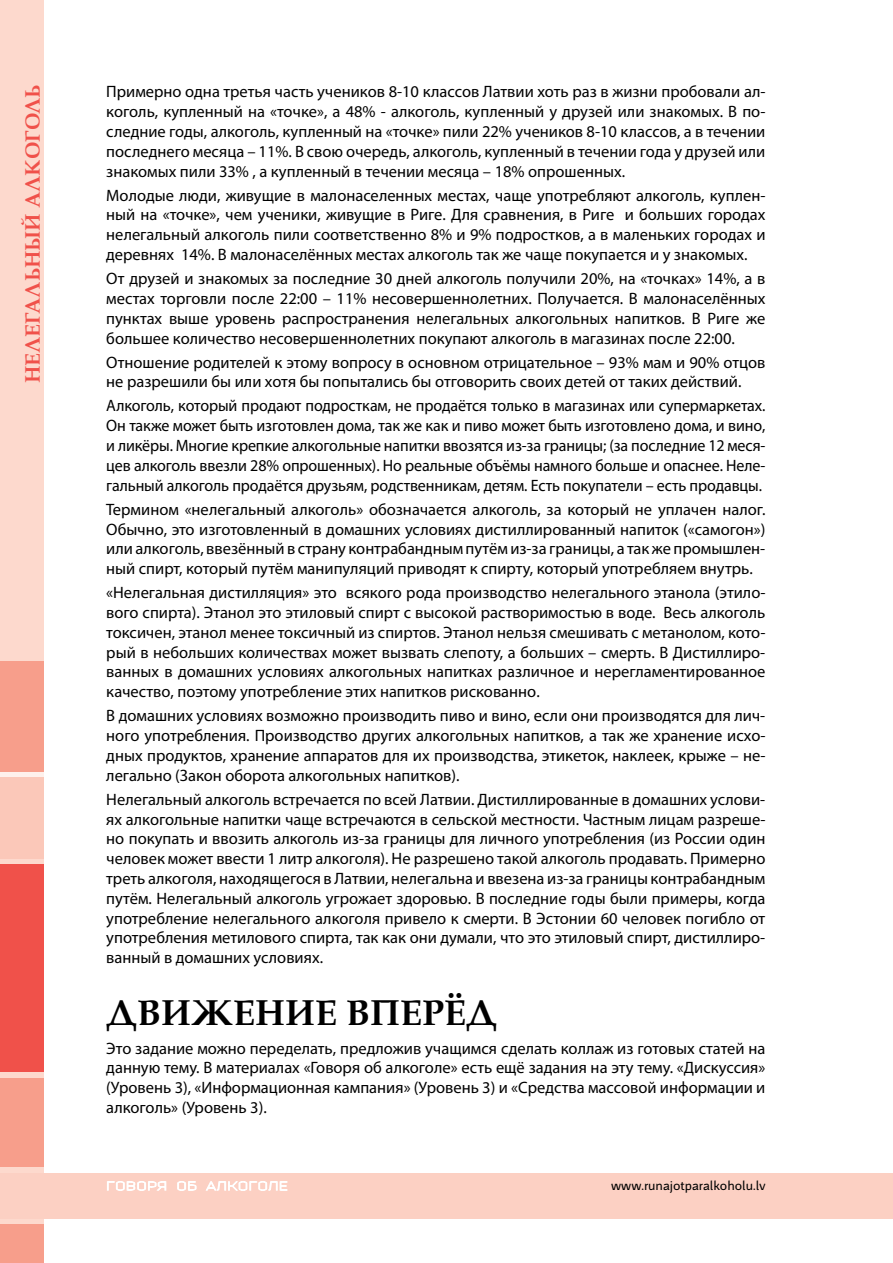
<style>
.page{position:relative;width:893px;height:1263px;background:#fff}
.page>*{position:absolute;margin:0;border:0;box-sizing:border-box;transform-origin:0 0}
.t1{font:700 36px "Palladio Eurasian";color:#000}
.t2{font:700 21px "Palladio Eurasian";color:#f0514a}
.t3{font:16.5px/19.8px "Myriad Pro";color:#000;text-align:justify}
.t4{font:13.5px "Mr Jones LV";color:#000}
</style>
<div class="page">
<div style="left:0;top:0;width:44px;height:1263px;background:#fdd9cd"></div>
<div style="left:0;top:1173px;width:893px;height:45px;background:#fcd0c3"></div>
<div style="left:0;top:740px;width:44px;height:63px;background:#fef1ec"></div>
<div style="left:0;top:864px;width:44px;height:208px;background:#f0514a"></div>
<div style="left:0;top:777px;width:44px;height:82px;background:#fbc8b9"></div>
<div style="left:0;top:661px;width:44px;height:111px;background:#f79e8b"></div>
<div style="left:0;top:1078px;width:44px;height:89px;background:#f79e8b"></div>
<div style="left:0;top:1224px;width:44px;height:39px;background:#f79e8b"></div>
<svg style="left:107px;top:1181px;width:59px;height:10px"></svg>
<svg style="left:177px;top:1181px;width:20px;height:10px"></svg>
<svg style="left:206px;top:1181px;width:81px;height:10px"></svg>
<p class="t2" style="left:21px;top:383px;width:300px;rotate:-90deg">НЕЛЕГАЛЬНЫЙ АЛКОГОЛЬ</p>
<p class="t3" style="left:106px;top:82px;width:661px">Примерно одна третья часть учеников 8-10 классов Латвии хоть раз в жизни пробовали ал&shy;коголь, купленный на «точке», а 48% - алкоголь, купленный у друзей или знакомых. В по&shy;следние годы, алкоголь, купленный на «точке» пили 22% учеников 8-10 классов, а в течении последнего месяца – 11%. В свою очередь, алкоголь, купленный в течении года у друзей или знакомых пили 33% , а купленный в течении месяца – 18% опрошенных.</p>
<p class="t3" style="left:106px;top:185px;width:661px">Молодые люди, живущие в малонаселенных местах, чаще употребляют алкоголь, куплен&shy;ный на «точке», чем ученики, живущие в Риге. Для сравнения, в Риге и больших городах нелегальный алкоголь пили соответственно 8% и 9% подростков, а в маленьких городах и деревнях 14%. В малонаселённых местах алкоголь так же чаще покупается и у знакомых.</p>
<p class="t3" style="left:106px;top:268px;width:661px">От друзей и знакомых за последние 30 дней алкоголь получили 20%, на «точках» 14%, а в местах торговли после 22:00 – 11% несовершеннолетних. Получается. В малонаселённых пунктах выше уровень распространения нелегальных алкогольных напитков. В Риге же большее количество несовершеннолетних покупают алкоголь в магазинах после 22:00.</p>
<p class="t3" style="left:106px;top:352px;width:661px">Отношение родителей к этому вопросу в основном отрицательное – 93% мам и 90% отцов не разрешили бы или хотя бы попытались бы отговорить своих детей от таких действий.</p>
<p class="t3" style="left:106px;top:396px;width:661px">Алкоголь, который продают подросткам, не продаётся только в магазинах или супермаркетах.<br>Он также может быть изготовлен дома, так же как и пиво может быть изготовлено дома, и вино, и ликёры. Многие крепкие алкогольные напитки ввозятся из-за границы; (за последние 12 меся&shy;цев алкоголь ввезли 28% опрошенных). Но реальные объёмы намного больше и опаснее. Неле&shy;гальный алкоголь продаётся друзьям, родственникам, детям. Есть покупатели – есть продавцы.</p>
<p class="t3" style="left:106px;top:499px;width:661px">Термином «нелегальный алкоголь» обозначается алкоголь, за который не уплачен налог.<br>Обычно, это изготовленный в домашних условиях дистиллированный напиток («самогон») или алкоголь, ввезённый в страну контрабандным путём из-за границы, а так же промышлен&shy;ный спирт, который путём манипуляций приводят к спирту, который употребляем внутрь.</p>
<p class="t3" style="left:106px;top:582px;width:661px">«Нелегальная дистилляция» это всякого рода производство нелегального этанола (этило&shy;вого спирта). Этанол это этиловый спирт с высокой растворимостью в воде. Весь алкоголь токсичен, этанол менее токсичный из спиртов. Этанол нельзя смешивать с метанолом, кото&shy;рый в небольших количествах может вызвать слепоту, а больших – смерть. В Дистиллиро&shy;ванных в домашних условиях алкогольных напитках различное и нерегламентированное качество, поэтому употребление этих напитков рискованно.</p>
<p class="t3" style="left:106px;top:705px;width:661px">В домашних условиях возможно производить пиво и вино, если они производятся для лич&shy;ного употребления. Производство других алкогольных напитков, а так же хранение исхо&shy;дных продуктов, хранение аппаратов для их производства, этикеток, наклеек, крыже – не&shy;легально (Закон оборота алкогольных напитков).</p>
<p class="t3" style="left:106px;top:789px;width:661px">Нелегальный алкоголь встречается по всей Латвии. Дистиллированные в домашних услови&shy;ях алкогольные напитки чаще встречаются в сельской местности. Частным лицам разреше&shy;но покупать и ввозить алкоголь из-за границы для личного употребления (из России один человек может ввести 1 литр алкоголя). Не разрешено такой алкоголь продавать. Примерно треть алкоголя, находящегося в Латвии, нелегальна и ввезена из-за границы контрабандным путём. Нелегальный алкоголь угрожает здоровью. В последние годы были примеры, когда употребление нелегального алкоголя привело к смерти. В Эстонии 60 человек погибло от употребления метилового спирта, так как они думали, что это этиловый спирт, дистиллиро&shy;ванный в домашних условиях.</p>
<h1 class="t1" style="left:106px;top:992px;width:392px">ДВИЖЕНИЕ ВПЕРЁД</h1>
<p class="t3" style="left:106px;top:1038px;width:661px">Это задание можно переделать, предложив учащимся сделать коллаж из готовых статей на данную тему. В материалах «Говоря об алкоголе» есть ещё задания на эту тему. «Дискуссия» (Уровень 3), «Информационная кампания» (Уровень 3) и «Средства массовой информации и алкоголь» (Уровень 3).</p>
<p class="t4" style="left:611px;top:1178px;width:156px">www.runajotparalkoholu.lv</p>
</div>
